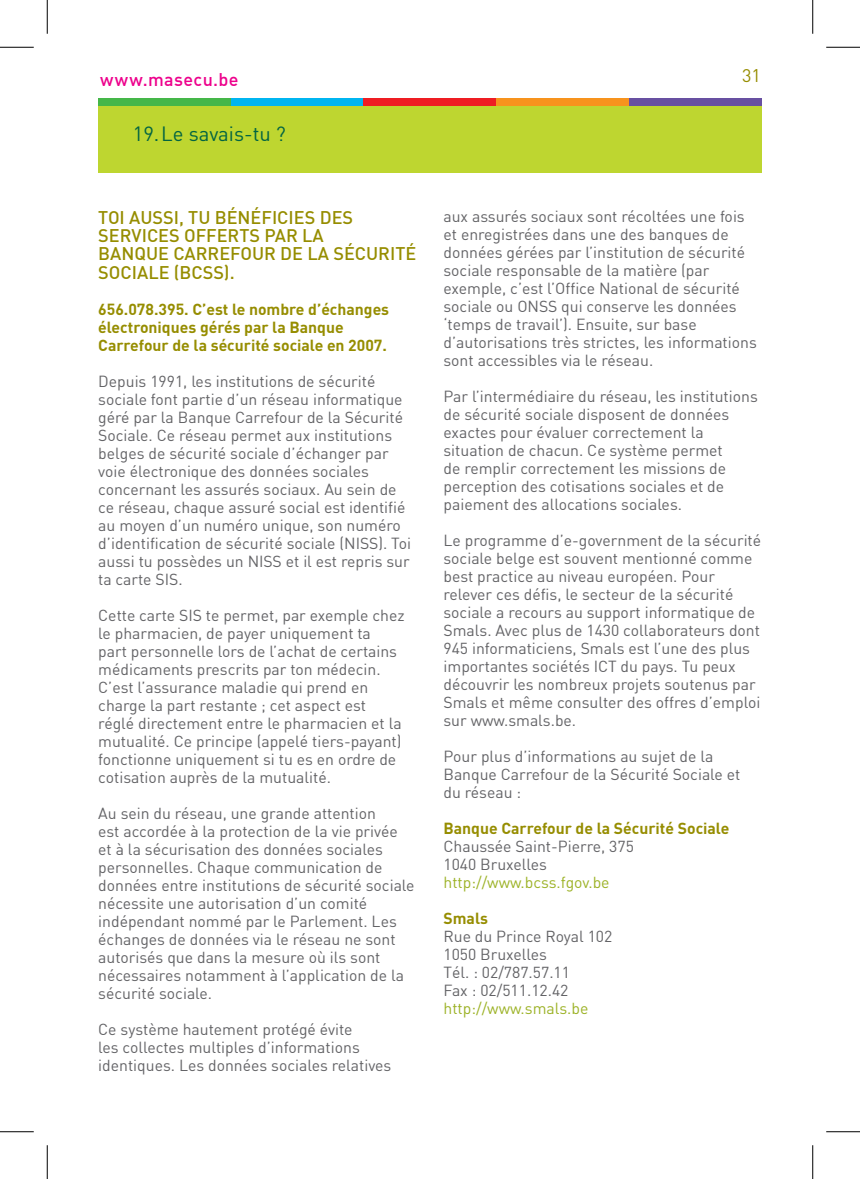
<style>
.page{position:relative;width:860px;height:1179px;background:#fff}
.page>*{position:absolute;margin:0;border:0;box-sizing:border-box;transform-origin:0 0}
.t1{font:20.25px "DIN";color:#026442}
.t2{font:500 18px/18.4px "DIN";color:#968d00}
.t3{font:500 18px "DIN";letter-spacing:.02em;color:#ed028c}
.t4{font:18px "DIN";color:#968d00}
.t5{font:15.75px/18px "DIN";color:#636366}
.t6{font:700 15.75px/18px "DIN";color:#968d00}
.t7{font:15.75px "DIN";color:#9cb226}
</style>
<div class="page">
<div style="left:98px;top:98px;width:664px;height:75px;background:#bed630"></div>
<div style="left:98px;top:98px;width:133px;height:8px;background:#45b749"></div>
<div style="left:231px;top:98px;width:133px;height:8px;background:#00b5f0"></div>
<div style="left:364px;top:98px;width:132px;height:8px;background:#ee1d23"></div>
<div style="left:496px;top:98px;width:133px;height:8px;background:#f7931d"></div>
<div style="left:629px;top:98px;width:133px;height:8px;background:#6850a1"></div>
<hr style="left:0;top:47px;width:34px;height:1px;background:#000">
<hr style="left:826px;top:47px;width:34px;height:1px;background:#000">
<hr style="left:0;top:1131px;width:34px;height:1px;background:#000">
<hr style="left:826px;top:1131px;width:34px;height:1px;background:#000">
<hr style="left:47px;top:0;width:1px;height:34px;background:#000">
<hr style="left:47px;top:1145px;width:1px;height:34px;background:#000">
<hr style="left:812px;top:0;width:1px;height:34px;background:#000">
<hr style="left:812px;top:1145px;width:1px;height:34px;background:#000">
<p class="t3" style="left:100px;top:68px;width:140px">www.masecu.be</p>
<p class="t4" style="left:742px;top:65px;width:20px">31</p>
<p class="t1" style="left:133px;top:121px;width:155px">19. Le savais-tu ?</p>
<p class="t2" style="left:98px;top:207px;width:320px">TOI AUSSI, TU BÉNÉFICIES DES<br>SERVICES OFFERTS PAR LA<br>BANQUE CARREFOUR DE LA SÉCURITÉ<br>SOCIALE (BCSS).</p>
<p class="t6" style="left:98px;top:299px;width:292px">656.078.395. C’est le nombre d’échanges électroniques gérés par la Banque<br>Carrefour de la sécurité sociale en 2007.</p>
<p class="t5" style="left:98px;top:372px;width:314px">Depuis 1991, les institutions de sécurité sociale font partie d’un réseau informatique géré par la Banque Carrefour de la Sécurité Sociale. Ce réseau permet aux institutions belges de sécurité sociale d’échanger par voie électronique des données sociales concernant les assurés sociaux. Au sein de ce réseau, chaque assuré social est identifié au moyen d’un numéro unique, son numéro d’identification de sécurité sociale (NISS). Toi aussi tu possèdes un NISS et il est repris sur ta carte SIS.</p>
<p class="t5" style="left:98px;top:606px;width:308px">Cette carte SIS te permet, par exemple chez le pharmacien, de payer uniquement ta<br>part personnelle lors de l’achat de certains médicaments prescrits par ton médecin.<br>C’est l’assurance maladie qui prend en charge la part restante ; cet aspect est réglé directement entre le pharmacien et la mutualité. Ce principe (appelé tiers-payant) fonctionne uniquement si tu es en ordre de cotisation auprès de la mutualité.</p>
<p class="t5" style="left:98px;top:804px;width:318px">Au sein du réseau, une grande attention<br>est accordée à la protection de la vie privée et à la sécurisation des données sociales personnelles. Chaque communication de données entre institutions de sécurité sociale nécessite une autorisation d’un comité indépendant nommé par le Parlement. Les échanges de données via le réseau ne sont autorisés que dans la mesure où ils sont nécessaires notamment à l’application de la sécurité sociale.</p>
<p class="t5" style="left:98px;top:1020px;width:295px">Ce système hautement protégé évite<br>les collectes multiples d’informations identiques. Les données sociales relatives</p>
<p class="t5" style="left:443px;top:207px;width:315px">aux assurés sociaux sont récoltées une fois et enregistrées dans une des banques de données gérées par l’institution de sécurité sociale responsable de la matière (par exemple, c’est l’Office National de sécurité sociale ou ONSS qui conserve les données ‘temps de travail’). Ensuite, sur base d’autorisations très strictes, les informations sont accessibles via le réseau.</p>
<p class="t5" style="left:443px;top:387px;width:316px">Par l’intermédiaire du réseau, les institutions de sécurité sociale disposent de données exactes pour évaluer correctement la situation de chacun. Ce système permet<br>de remplir correctement les missions de perception des cotisations sociales et de paiement des allocations sociales.</p>
<p class="t5" style="left:443px;top:531px;width:319px">Le programme d’e-government de la sécurité sociale belge est souvent mentionné comme best practice au niveau européen. Pour relever ces défis, le secteur de la sécurité sociale a recours au support informatique de Smals. Avec plus de 1430 collaborateurs dont 945 informaticiens, Smals est l’une des plus importantes sociétés ICT du pays. Tu peux découvrir les nombreux projets soutenus par Smals et même consulter des offres d’emploi sur www.smals.be.</p>
<p class="t5" style="left:443px;top:747px;width:298px">Pour plus d’informations au sujet de la<br>Banque Carrefour de la Sécurité Sociale et du réseau :</p>
<p class="t6" style="left:443px;top:818px;width:287px">Banque Carrefour de la Sécurité Sociale</p>
<p class="t5" style="left:443px;top:837px;width:192px">Chaussée Saint-Pierre, 375<br>1040 Bruxelles</p>
<p class="t7" style="left:443px;top:872px;width:168px">http://www.bcss.fgov.be</p>
<p class="t6" style="left:443px;top:908px;width:46px">Smals</p>
<p class="t5" style="left:443px;top:927px;width:170px">Rue du Prince Royal 102<br>1050 Bruxelles<br>Tél. : 02/787.57.11<br>Fax : 02/511.12.42</p>
<p class="t7" style="left:443px;top:998px;width:146px">http://www.smals.be</p>
</div>
